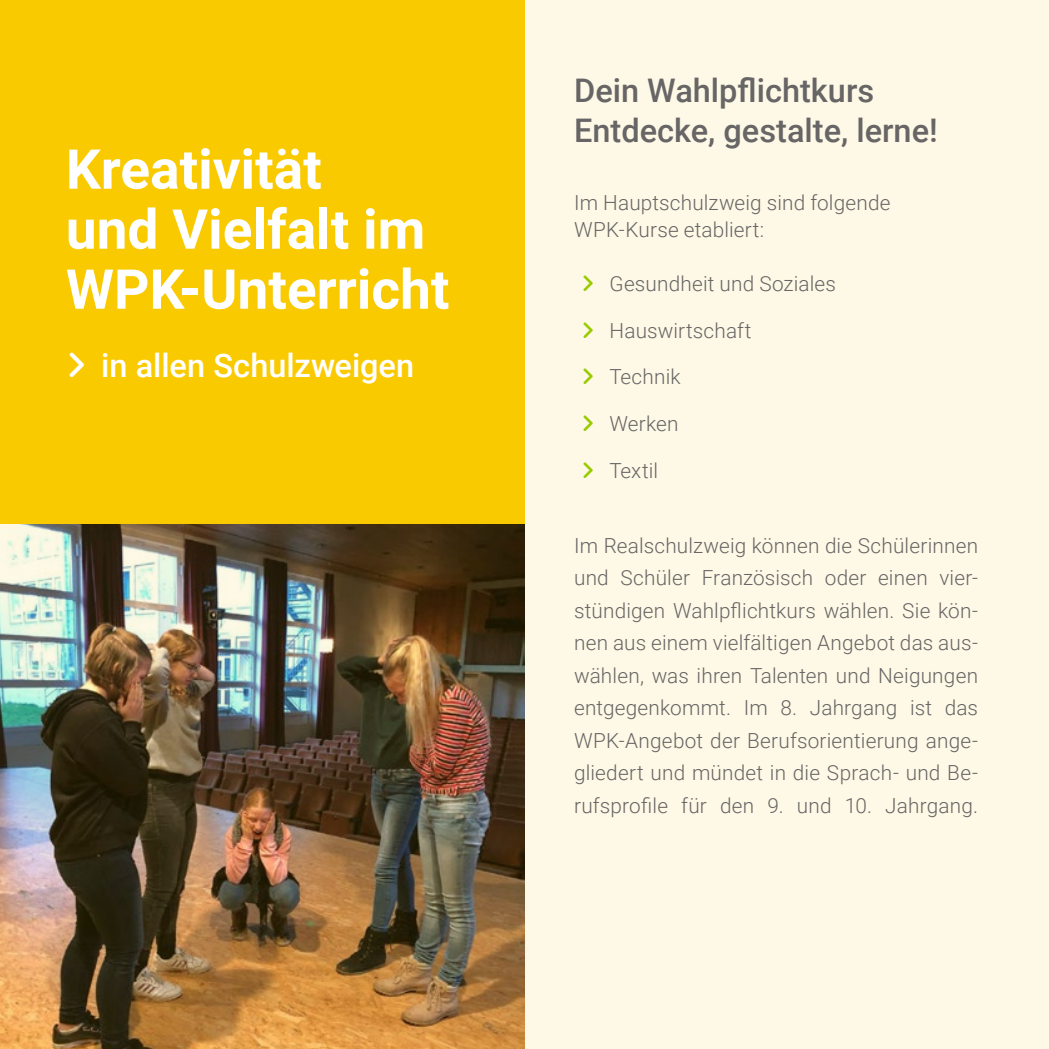
<style>
.page{position:relative;width:1049px;height:1049px;background:#fef9e6}
.page>*{position:absolute;margin:0;border:0;box-sizing:border-box;transform-origin:0 0}
.t1{font:700 55px/60px "Roboto";color:#fff}
.t2{font:500 32.5px/40px "Roboto";color:#676565}
.t3{font:500 32.5px "Roboto";color:#fff}
.t4{font:300 20.75px/32.5px "Roboto";letter-spacing:.01em;color:#676565}
</style>
<div class="page">
<div style="left:0;top:0;width:524px;height:524px;background:#faca00"></div>
<img style="left:0;top:524px;width:524px;height:525px">
<h1 class="t1" style="left:66px;top:137px;width:385px">Kreativität<br>und Vielfalt im<br>WPK-Unterricht</h1>
<h2 class="t3" style="left:101px;top:343px;width:315px">in allen Schulzweigen</h2>
<h2 class="t2" style="left:574px;top:70px;width:365px">Dein Wahlpflichtkurs<br>Entdecke, gestalte, lerne!</h2>
<p class="t4" style="left:574px;top:188px;width:318px;line-height:27.5px">Im Hauptschulzweig sind folgende<br>WPK-Kurse etabliert:</p>
<p class="t4" style="left:609px;top:267px;width:228px">Gesundheit und Soziales</p>
<p class="t4" style="left:609px;top:313px;width:143px">Hauswirtschaft</p>
<p class="t4" style="left:609px;top:360px;width:73px">Technik</p>
<p class="t4" style="left:609px;top:407px;width:70px">Werken</p>
<p class="t4" style="left:609px;top:453px;width:50px">Textil</p>
<p class="t4" style="left:574px;top:528px;width:405px;text-align:justify">Im Realschulzweig können die Schülerinnen und Schüler Französisch oder einen vier&shy;stündigen Wahlpflichtkurs wählen. Sie kön&shy;nen aus einem vielfältigen Angebot das aus&shy;wählen, was ihren Talenten und Neigungen entgegenkommt. Im 8. Jahrgang ist das WPK-Angebot der Berufsorientierung ange&shy;gliedert und mündet in die Sprach- und Be&shy;rufsprofile für den 9. und 10. Jahrgang.</p>
</div>
